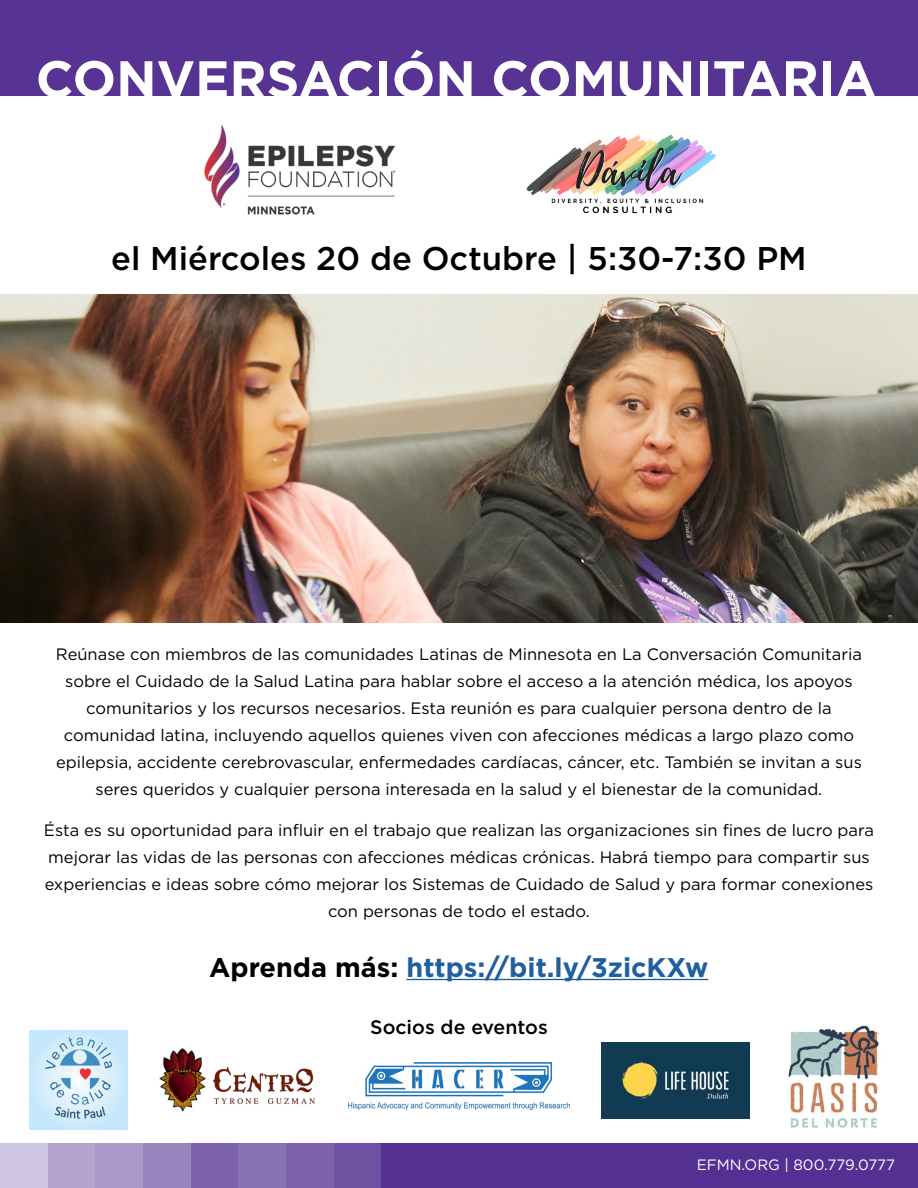
<style>
.page{position:relative;width:918px;height:1188px;background:#fff}
.page>*{position:absolute;margin:0;border:0;box-sizing:border-box;transform-origin:0 0}
.t1{font:700 51.3px "Gotham";color:#fff}
.t2{font:500 32.85px "Gotham";color:#000}
.t3{font:700 27px "Gotham";color:#215e9e}
.t4{font:500 19.5px "Gotham";color:#000}
.t5{font:16.5px/27px "Gotham";color:#000;text-align:center}
.t6{font:15px "Gotham";color:#fff}
.s1{color:#000}
</style>
<div class="page">
<div style="left:0;top:0;width:918px;height:96px;background:#573393"></div>
<div style="left:334px;top:1143px;width:47px;height:45px;background:#6e52a2"></div>
<div style="left:191px;top:1143px;width:47px;height:45px;background:#7b62aa"></div>
<div style="left:286px;top:1143px;width:48px;height:45px;background:#7b62aa"></div>
<div style="left:238px;top:1143px;width:48px;height:45px;background:#8a73b4"></div>
<div style="left:95px;top:1143px;width:48px;height:45px;background:#ab99c9"></div>
<div style="left:48px;top:1143px;width:47px;height:45px;background:#b3a3cf"></div>
<div style="left:143px;top:1143px;width:48px;height:45px;background:#9885be"></div>
<div style="left:0;top:1143px;width:48px;height:45px;background:#cfc6e3"></div>
<div style="left:381px;top:1143px;width:537px;height:45px;background:#543092"></div>
<img style="left:0;top:295px;width:918px;height:327px">
<hr style="left:407px;top:979px;width:301px;height:1px;background:#215e9e">
<img style="left:159px;top:1048px;width:155px;height:64px">
<img style="left:526px;top:134px;width:190px;height:80px">
<img style="left:348px;top:1062px;width:222px;height:48px">
<img style="left:602px;top:1043px;width:148px;height:75px">
<img style="left:788px;top:1025px;width:92px;height:103px">
<img style="left:204px;top:124px;width:192px;height:91px">
<img style="left:29px;top:1030px;width:99px;height:99px">
<h1 class="t1" style="left:36px;top:45px;width:842px">CONVERSACIÓN COMUNITARIA</h1>
<h2 class="t2" style="left:111px;top:237px;width:697px">el Miércoles 20 de Octubre | 5:30-7:30 PM</h2>
<p class="t5" style="left:56px;top:641px;width:808px">Reúnase con miembros de las comunidades Latinas de Minnesota en La Conversación Comunitaria sobre el Cuidado de la Salud Latina para hablar sobre el acceso a la atención médica, los apoyos comunitarios y los recursos necesarios. Esta reunión es para cualquier persona dentro de la comunidad latina, incluyendo aquellos quienes viven con afecciones médicas a largo plazo como epilepsia, accidente cerebrovascular, enfermedades cardíacas, cáncer, etc. También se invitan a sus seres queridos y cualquier persona interesada en la salud y el bienestar de la comunidad.</p>
<p class="t5" style="left:44px;top:816px;width:831px">Ésta es su oportunidad para influir en el trabajo que realizan las organizaciones sin fines de lucro para mejorar las vidas de las personas con afecciones médicas crónicas. Habrá tiempo para compartir sus experiencias e ideas sobre cómo mejorar los Sistemas de Cuidado de Salud y para formar conexiones con personas de todo el estado.</p>
<h3 class="t3" style="left:209px;top:949px;width:501px"><span class="s1">Aprenda más:</span> https://bit.ly/3zicKXw</h3>
<p class="t4" style="left:370px;top:1014px;width:179px">Socios de eventos</p>
<p class="t6" style="left:697px;top:1155px;width:200px">EFMN.ORG | 800.779.0777</p>
</div>
